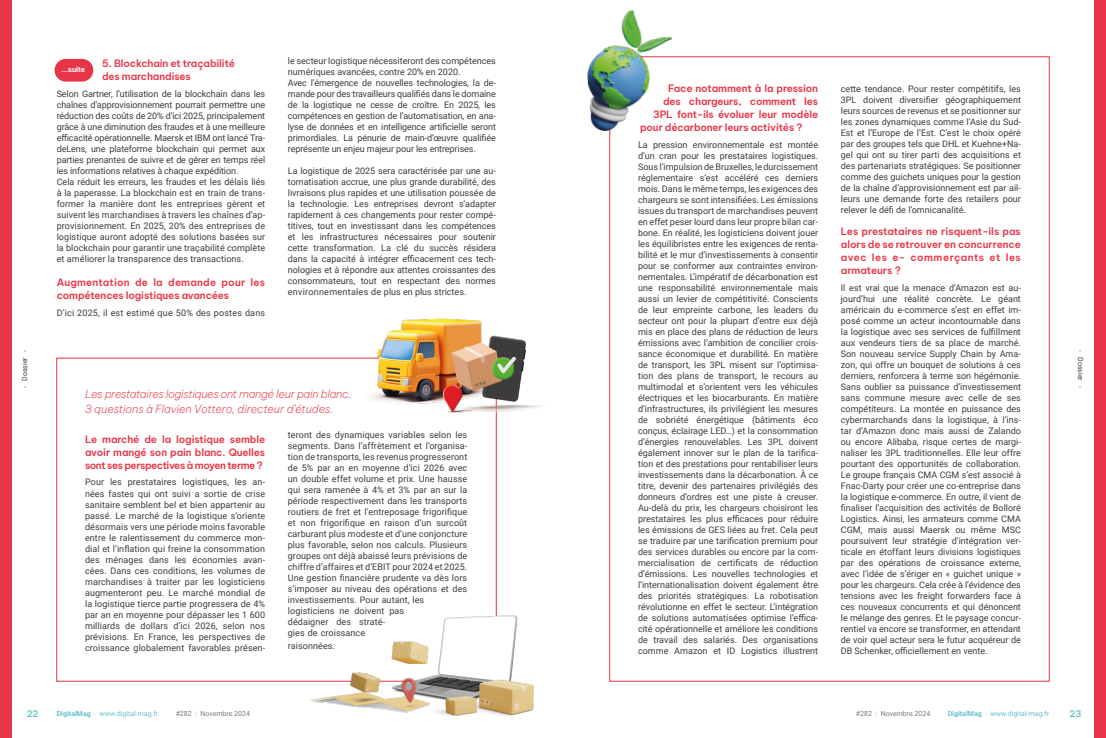
<style>
.page{position:relative;width:1106px;height:738px;background:#fff}
.page>*{position:absolute;margin:0;border:0;box-sizing:border-box;transform-origin:0 0}
.t1{font:italic 200 11px/15px "Be Vietnam Pro";letter-spacing:-.015em;color:#e73446}
.t2{font:600 10px/13px "Be Vietnam Pro";letter-spacing:-.01em;color:#e73446}
.t3{font:9px/11px "Roboto";color:#3c3c3b;text-align:justify}
.t4{font:9px "Roboto";letter-spacing:.02em;color:#3c3c3b}
.t5{font:600 9px "Be Vietnam Pro";color:#64c0cf}
.t6{font:700 7.5px "Roboto";color:#fff}
.t7{font:7px "Roboto";color:#64c0cf}
.t8{font:7px "Roboto";color:#7c7b7b}
.t9{font:7px "Roboto";color:#3c3c3b}
.s1{font-size:5.5px;color:#e73446}
.s2{font-weight:700}
.s3{font-weight:100}
</style>
<div class="page">
<div style="left:1094px;top:0;width:12px;height:737px;background:#e73446"></div>
<div style="left:0;top:0;width:11px;height:737px;background:#e73446"></div>
<img style="left:300px;top:604px;width:234px;height:112px">
<img style="left:356px;top:318px;width:186px;height:105px">
<img style="left:587px;top:10px;width:92px;height:122px">
<div style="left:55px;top:59px;width:38px;height:22px;background:#e73446;border-radius:11px"></div>
<p class="t9" style="left:20px;top:387px;width:39px;rotate:-90deg"><span class="s1">•</span> Dossier <span class="s1">•</span></p>
<p class="t2" style="left:102px;top:56px;width:134px">5. Blockchain et traçabilité des marchandises</p>
<p class="t3" style="left:57px;top:88px;width:210px;text-align:left">Selon Gartner, l’utilisation de la blockchain dans les chaînes d’approvisionnement pourrait permettre une réduction des coûts de 20% d’ici 2025, principalement grâce à une diminution des fraudes et à une meilleure efficacité opérationnelle. Maersk et IBM ont lancé Tra&shy;deLens, une plateforme blockchain qui permet aux parties prenantes de suivre et de gérer en temps réel les informations relatives à chaque expédition.<br>Cela réduit les erreurs, les fraudes et les délais liés à la paperasse. La blockchain est en train de trans&shy;former la manière dont les entreprises gèrent et suivent les marchandises à travers les chaînes d’ap&shy;provisionnement. En 2025, 20% des entreprises de logistique auront adopté des solutions basées sur la blockchain pour garantir une traçabilité complète et améliorer la transparence des transactions.</p>
<p class="t2" style="left:57px;top:275px;width:210px">Augmentation de la demande pour les compétences logistiques avancées</p>
<p class="t4" style="left:57px;top:306px;width:210px">D’ici 2025, il est estimé que 50% des postes dans</p>
<p class="t6" style="left:62px;top:64px;width:25px">...suite</p>
<p class="t3" style="left:288px;top:55px;width:210px;text-align:left">le secteur logistique nécessiteront des compétences numériques avancées, contre 20% en 2020.<br>Avec l’émergence de nouvelles technologies, la de&shy;mande pour des travailleurs qualifiés dans le domaine de la logistique ne cesse de croître. En 2025, les compétences en gestion de l’automatisation, en ana&shy;lyse de données et en intelligence artificielle seront primordiales. La pénurie de main-d’œuvre qualifiée représente un enjeu majeur pour les entreprises.</p>
<p class="t3" style="left:288px;top:165px;width:209px">La logistique de 2025 sera caractérisée par une au&shy;tomatisation accrue, une plus grande durabilité, des livraisons plus rapides et une utilisation poussée de la technologie. Les entreprises devront s’adapter rapidement à ces changements pour rester compé&shy;titives, tout en investissant dans les compétences et les infrastructures nécessaires pour soutenir cette transformation. La clé du succès résidera dans la capacité à intégrer efficacement ces tech&shy;nologies et à répondre aux attentes croissantes des consommateurs, tout en respectant des normes environnementales de plus en plus strictes.</p>
<p class="t1" style="left:85px;top:385px;width:267px">Les prestataires logistiques ont mangé leur pain blanc.<br>3 questions à Flavien Vottero, directeur d’études.</p>
<p class="t2" style="left:85px;top:431px;width:181px;text-align:justify">Le marché de la logistique semble avoir mangé son pain blanc. Quelles sont ses perspectives à moyen terme ?</p>
<p class="t3" style="left:85px;top:476px;width:182px">Pour les prestataires logistiques, les an&shy;nées fastes qui ont suivi a sortie de crise sanitaire semblent bel et bien appartenir au passé. Le marché de la logistique s’oriente désormais vers une période moins favorable entre le ralentissement du commerce mon&shy;dial et l’inflation qui freine la consommation des ménages dans les économies avan&shy;cées. Dans ces conditions, les volumes de marchandises à traiter par les logisticiens augmenteront peu. Le marché mondial de la logistique tierce partie progressera de 4% par an en moyenne pour dépasser les 1 600 milliards de dollars d’ici 2026, selon nos prévisions. En France, les perspectives de croissance globalement favorables présen-</p>
<p class="t3" style="left:288px;top:429px;width:181px;text-align:left">teront des dynamiques variables selon les segments. Dans l’affrètement et l’organisa&shy;tion de transports, les revenus progresseront de 5% par an en moyenne d’ici 2026 avec un double effet volume et prix. Une hausse qui sera ramenée à 4% et 3% par an sur la période respectivement dans les transports routiers de fret et l’entreposage frigorifique et non frigorifique en raison d’un surcoût carburant plus modeste et d’une conjoncture plus favorable, selon nos calculs. Plusieurs groupes ont déjà abaissé leurs prévisions de chiffre d’affaires et d’EBIT pour 2024 et 2025.<br>Une gestion financière prudente va dès lors s’imposer au niveau des opérations et des investissements. Pour autant, les logisticiens ne doivent pas<br>dédaigner des straté-<br>gies de croissance</p>
<p class="t3" style="left:288px;top:640px;width:49px">raisonnées.</p>
<p class="t2" style="left:668px;top:80px;width:151px">Face notamment à la pression</p>
<p class="t2" style="left:663px;top:93px;width:157px">des chargeurs, comment les</p>
<p class="t2" style="left:653px;top:106px;width:166px">3PL font-ils évoluer leur modèle</p>
<p class="t2" style="left:640px;top:119px;width:164px">pour décarboner leurs activités ?</p>
<p class="t3" style="left:638px;top:138px;width:182px">La pression environnementale est montée d’un cran pour les prestataires logistiques.<br>Sous l’impulsion de Bruxelles, le durcissement réglementaire s’est accéléré ces derniers mois. Dans le même temps, les exigences des chargeurs se sont intensifiées. Les émissions issues du transport de marchandises peuvent en effet peser lourd dans leur propre bilan car&shy;bone. En réalité, les logisticiens doivent jouer les équilibristes entre les exigences de renta&shy;bilité et le mur d’investissements à consentir pour se conformer aux contraintes environ&shy;nementales. L’impératif de décarbonation est une responsabilité environnementale mais aussi un levier de compétitivité. Conscients de leur empreinte carbone, les leaders du secteur ont pour la plupart d’entre eux déjà mis en place des plans de réduction de leurs émissions avec l’ambition de concilier crois&shy;sance économique et durabilité. En matière de transport, les 3PL misent sur l’optimisa&shy;tion des plans de transport, le recours au multimodal et s’orientent vers les véhicules électriques et les biocarburants. En matière d’infrastructures, ils privilégient les mesures de sobriété énergétique (bâtiments éco conçus, éclairage LED…) et la consommation d’énergies renouvelables. Les 3PL doivent également innover sur le plan de la tarifica&shy;tion et des prestations pour rentabiliser leurs investissements dans la décarbonation. À ce titre, devenir des partenaires privilégiés des donneurs d’ordres est une piste à creuser.<br>Au-delà du prix, les chargeurs choisiront les prestataires les plus efficaces pour réduire les émissions de GES liées au fret. Cela peut se traduire par une tarification premium pour des services durables ou encore par la com&shy;mercialisation de certificats de réduction d’émissions. Les nouvelles technologies et l’internationalisation doivent également être des priorités stratégiques. La robotisation révolutionne en effet le secteur. L’intégration de solutions automatisées optimise l’effica&shy;cité opérationnelle et améliore les conditions de travail des salariés. Des organisations comme Amazon et ID Logistics illustrent</p>
<p class="t3" style="left:840px;top:83px;width:182px">cette tendance. Pour rester compétitifs, les 3PL doivent diversifier géographiquement leurs sources de revenus et se positionner sur les zones dynamiques comme l’Asie du Sud-Est et l’Europe de l’Est. C’est le choix opéré par des groupes tels que DHL et Kuehne+Na&shy;gel qui ont su tirer parti des acquisitions et des partenariats stratégiques. Se positionner comme des guichets uniques pour la gestion de la chaîne d’approvisionnement est par ail&shy;leurs une demande forte des retailers pour relever le défi de l’omnicanalité.</p>
<p class="t2" style="left:840px;top:223px;width:182px;text-align:justify">Les prestataires ne risquent-ils pas alors de se retrouver en concurrence avec les e- commerçants et les armateurs ?</p>
<p class="t3" style="left:840px;top:281px;width:182px">Il est vrai que la menace d’Amazon est au&shy;jourd’hui une réalité concrète. Le géant américain du e-commerce s’est en effet im&shy;posé comme un acteur incontournable dans la logistique avec ses services de fulfillment aux vendeurs tiers de sa place de marché.<br>Son nouveau service Supply Chain by Ama&shy;zon, qui offre un bouquet de solutions à ces derniers, renforcera à terme son hégémonie.<br>Sans oublier sa puissance d’investissement sans commune mesure avec celle de ses compétiteurs. La montée en puissance des cybermarchands dans la logistique, à l’ins&shy;tar d’Amazon donc mais aussi de Zalando ou encore Alibaba, risque certes de margi&shy;naliser les 3PL traditionnelles. Elle leur offre pourtant des opportunités de collaboration.<br>Le groupe français CMA CGM s’est associé à Fnac-Darty pour créer une co-entreprise dans la logistique e-commerce. En outre, il vient de finaliser l’acquisition des activités de Bolloré Logistics. Ainsi, les armateurs comme CMA CGM, mais aussi Maersk ou même MSC poursuivent leur stratégie d’intégration ver&shy;ticale en étoffant leurs divisions logistiques par des opérations de croissance externe, avec l’idée de s’ériger en « guichet unique » pour les chargeurs. Cela crée à l’évidence des tensions avec les freight forwarders face à ces nouveaux concurrents et qui dénoncent le mélange des genres. Et le paysage concur&shy;rentiel va encore se transformer, en attendant de voir quel acteur sera le futur acquéreur de DB Schenker, officiellement en vente.</p>
<p class="t9" style="left:1085px;top:350px;width:39px;rotate:90deg"><span class="s1">•</span> Dossier <span class="s1">•</span></p>
<p class="t5" style="left:27px;top:705px;width:13px">22</p>
<p class="t7" style="left:57px;top:707px;width:103px"><span class="s2">DigitalMag</span> <span class="s3">I</span> www.digital-mag.fr</p>
<p class="t8" style="left:176px;top:707px;width:76px">#282 <span class="s3">I</span> Novembre 2024</p>
<p class="t8" style="left:856px;top:707px;width:76px">#282 <span class="s3">I</span> Novembre 2024</p>
<p class="t7" style="left:947px;top:707px;width:103px"><span class="s2">DigitalMag</span> <span class="s3">I</span> www.digital-mag.fr</p>
<p class="t5" style="left:1069px;top:705px;width:14px">23</p>
</div>
